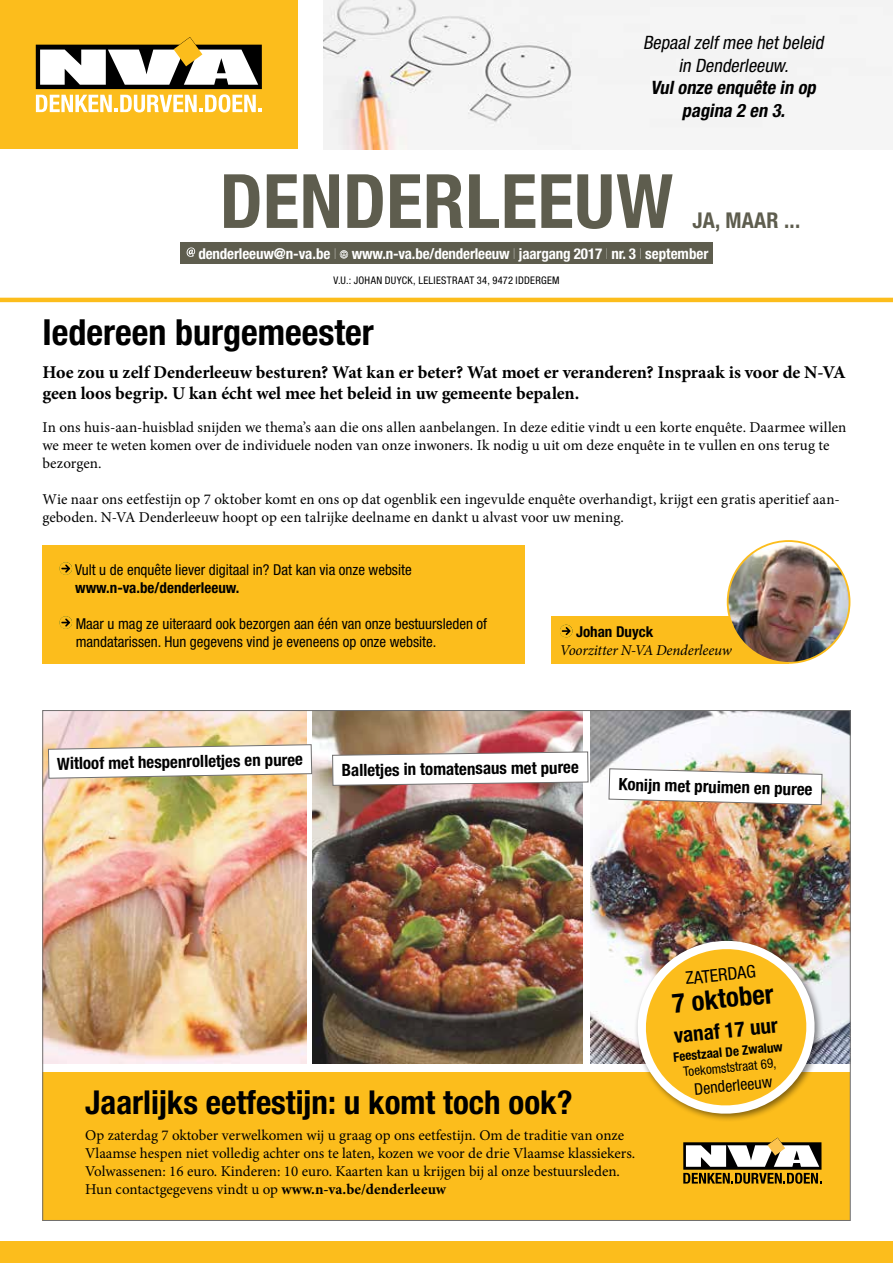
<style>
.page{position:relative;width:893px;height:1263px;background:#fff}
.page>*{position:absolute;margin:0;border:0;box-sizing:border-box;transform-origin:0 0}
.t1{font:700 condensed 75px "Helvetica Neue LT Std";letter-spacing:.01em;color:#5e5d4e}
.t2{font:700 condensed 36px "Helvetica Neue LT Std";color:#000}
.t3{font:700 condensed 33px "Helvetica Neue LT Std";color:#000}
.t4{font:700 condensed 27px "Helvetica Neue LT Std";color:#000}
.t5{font:700 condensed 21.75px "Helvetica Neue LT Std";letter-spacing:.01em;color:#5e5d4e}
.t6{font:700 condensed 21px "Helvetica Neue LT Std";color:#000}
.t7{font:italic condensed 18.45px/22.5px "Helvetica Neue LT Std";color:#000;text-align:center}
.t8{font:italic 700 condensed 18.45px/22.5px "Helvetica Neue LT Std";color:#000;text-align:center}
.t9{font:700 18px/21px "Minion Pro";letter-spacing:-.005em;color:#000}
.t10{font:condensed 17.55px "Helvetica Neue LT Std";color:#000}
.t11{font:700 condensed 16.95px "Helvetica Neue LT Std";color:#000}
.t12{font:condensed 16.05px "Helvetica Neue LT Std";color:#000}
.t13{font:15px/18px "Minion Pro";color:#000}
.t14{font:condensed 15px/18px "Helvetica Neue LT Std";color:#000}
.t15{font:700 condensed 15px "Helvetica Neue LT Std";letter-spacing:-.01em;color:#fff}
.t16{font:700 condensed 15px "Helvetica Neue LT Std";color:#000}
.t17{font:italic 15px "Minion Pro";letter-spacing:-.01em;color:#000}
.t18{font:700 condensed 13.05px "Helvetica Neue LT Std";color:#000}
.t19{font:condensed 13.05px "Helvetica Neue LT Std";color:#000}
.t20{font:condensed 10.5px "Helvetica Neue LT Std";letter-spacing:.03em;color:#000}
.s1{font-weight:200}
.s2{font-weight:700}
</style>
<div class="page">
<div style="left:0;top:0;width:298px;height:149px;background:#fcbd1c"></div>
<svg style="left:36px;top:37px;width:226px;height:75px"></svg>
<div style="left:0;top:1242px;width:893px;height:21px;background:#fcbd1c"></div>
<div style="left:180px;top:242px;width:533px;height:22px;background:#5e5d4e"></div>
<svg style="left:187px;top:247px;width:8px;height:10px"></svg>
<svg style="left:340px;top:250px;width:8px;height:9px"></svg>
<hr style="left:0;top:298px;width:893px;height:4px;background:#fcbd1c">
<img style="left:45px;top:712px;width:261px;height:351px">
<img style="left:313px;top:712px;width:269px;height:351px">
<img style="left:590px;top:712px;width:258px;height:351px">
<div style="left:43px;top:1072px;width:807px;height:148px;background:#fcbd1c"></div>
<div style="left:634px;top:936px;width:190px;height:187px;background:#000;opacity:.5"></div>
<svg style="left:634px;top:937px;width:184px;height:180px"></svg>
<svg style="left:683px;top:1137px;width:138px;height:47px"></svg>
<svg style="left:48px;top:744px;width:264px;height:34px"></svg>
<svg style="left:332px;top:752px;width:256px;height:34px"></svg>
<img style="left:609px;top:768px;width:213px;height:37px">
<div style="left:551px;top:616px;width:238px;height:48px;background:#fcbd1c"></div>
<svg style="left:560px;top:625px;width:12px;height:12px"></svg>
<img style="left:728px;top:541px;width:121px;height:122px;border-radius:61px">
<div style="left:727px;top:540px;width:123px;height:124px;border:2px solid #fcbd1c;border-radius:50%"></div>
<div style="left:43px;top:545px;width:482px;height:119px;background:#fcbd1c"></div>
<svg style="left:60px;top:562px;width:12px;height:13px"></svg>
<svg style="left:60px;top:616px;width:12px;height:13px"></svg>
<img style="left:323px;top:0;width:570px;height:150px">
<p class="t7" style="left:643px;top:31px;width:185px">Bepaalzelfmee hetbeleid in Denderleeuw.</p>
<p class="t8" style="left:650px;top:76px;width:171px">Vulonze enquête in op pagina 2 en 3.</p>
<h1 class="t1" style="left:220px;top:156px;width:455px">DENDERLEEUW</h1>
<h3 class="t5" style="left:693px;top:207px;width:109px">JA, MAAR ...</h3>
<p class="t15" style="left:198px;top:244px;width:511px">denderleeuw@n-va.be <span class="s1">I</span> www.n-va.be/denderleeuw <span class="s1">I</span> jaargang 2017 <span class="s1">I</span> nr. 3 <span class="s1">I</span> september</p>
<p class="t20" style="left:333px;top:274px;width:228px">V.U.: JOHAN DUYCK, LELIESTRAAT 34, 9472 IDDERGEM</p>
<h2 class="t2" style="left:43px;top:310px;width:333px">Iedereen burgemeester</h2>
<p class="t9" style="left:43px;top:362px;width:805px">Hoe zou u zelf Denderleeuw besturen? Wat kan er beter? Wat moet er veranderen? Inspraak is voor de N-VA geen loos begrip. U kan écht wel mee het beleid in uw gemeente bepalen.</p>
<p class="t13" style="left:43px;top:418px;width:805px">In ons huis-aan-huisblad snijden we thema’s aan die ons allen aanbelangen. In deze editie vindt u een korte enquête. Daarmee willen we meer te weten komen over de individuele noden van onze inwoners. Ik nodig u uit om deze enquête in te vullen en ons terug te bezorgen.</p>
<p class="t13" style="left:43px;top:490px;width:799px">Wie naar ons eetfestijn op 7 oktober komt en ons op dat ogenblik een ingevulde enquête overhandigt, krijgt een gratis aperitief aan&shy;geboden. N-VA Denderleeuw hoopt op een talrijke deelname en dankt u alvast voor uw mening.</p>
<p class="t14" style="left:75px;top:560px;width:338px">Vult u de enquête liever digitaal in? Dat kan via onze website</p>
<p class="t16" style="left:75px;top:578px;width:166px">www.n-va.be/denderleeuw.</p>
<p class="t14" style="left:76px;top:614px;width:413px">Maar u mag ze uiteraard ook bezorgen aan één van onze bestuursleden of mandatarissen. Hun gegevens vind je eveneens op onze website.</p>
<p class="t16" style="left:576px;top:623px;width:79px">Johan Duyck</p>
<p class="t17" style="left:560px;top:640px;width:173px">Voorzitter N-VA Denderleeuw</p>
<p class="t11" style="left:57px;top:753px;width:247px;rotate:-1deg">Witloof met hespenrolletjes en puree</p>
<p class="t11" style="left:342px;top:760px;width:239px;rotate:-1deg">Balletjes in tomatensaus met puree</p>
<p class="t11" style="left:619px;top:773px;width:195px;rotate:2deg">Konijn met pruimen en puree</p>
<h3 class="t3" style="left:85px;top:1082px;width:489px">Jaarlijks eetfestijn: u komt toch ook?</h3>
<p class="t13" style="left:85px;top:1126px;width:552px">Op zaterdag 7 oktober verwelkomen wij u graag op ons eetfestijn. Om de traditie van onze Vlaamse hespen niet volledig achter ons te laten, kozen we voor de drie Vlaamse klassiekers.<br>Volwassenen: 16 euro. Kinderen: 10 euro. Kaarten kan u krijgen bij al onze bestuursleden.<br>Hun contactgegevens vindt u op <span class="s2">www.n-va.be/denderleeuw</span></p>
<p class="t10" style="left:684px;top:968px;width:72px;rotate:-6deg">ZATERDAG</p>
<h3 class="t4" style="left:671px;top:986px;width:103px;rotate:-5deg">7 oktober</h3>
<h3 class="t6" style="left:673px;top:1022px;width:106px;rotate:-5deg">vanaf 17 uur</h3>
<p class="t18" style="left:673px;top:1049px;width:111px;rotate:-5deg">Feestzaal De Zwaluw</p>
<p class="t19" style="left:683px;top:1064px;width:95px;rotate:-5deg">Toekomststraat 69,</p>
<p class="t12" style="left:694px;top:1079px;width:80px;rotate:-5deg">Denderleeuw</p>
</div>
